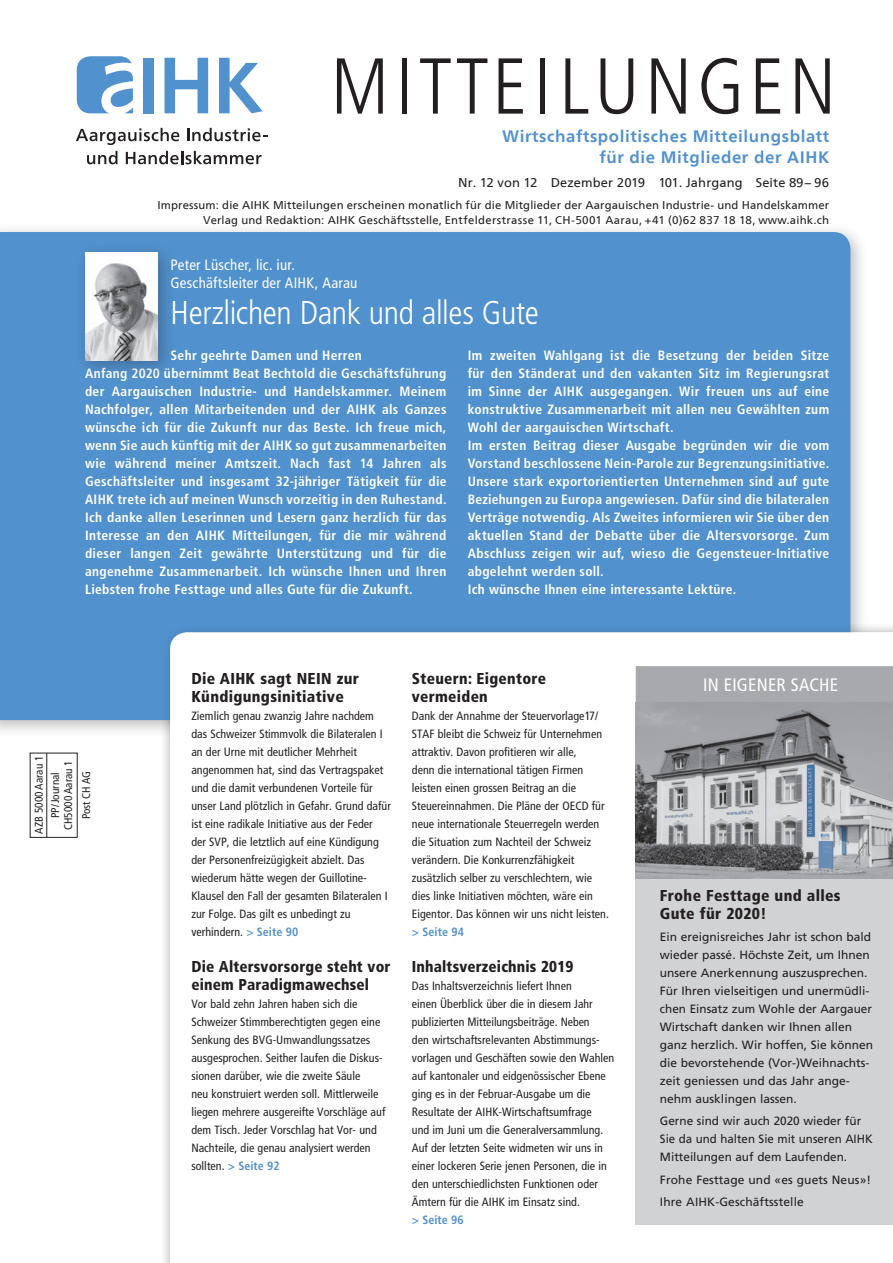
<style>
.page{position:relative;width:893px;height:1263px;background:#fff}
.page>*{position:absolute;margin:0;border:0;box-sizing:border-box;transform-origin:0 0}
.t1{font:300 condensed 79.05px "Frutiger LT";letter-spacing:.07em;color:#231f20}
.t2{font:300 condensed 33px "Frutiger";letter-spacing:-.01em;color:#fff}
.t3{font:condensed 18px "Frutiger";letter-spacing:.015em;color:#fff}
.t4{font:700 16.5px/21px "Frutiger Neue LT Com";letter-spacing:.035em;color:#5191cd;text-align:right}
.t5{font:900 condensed 15.75px/18px "Frutiger";letter-spacing:.02em;color:#231f20}
.t6{font:condensed 15px/18px "Frutiger";letter-spacing:.015em;color:#fff}
.t7{font:700 condensed 13.5px/18px "Frutiger";letter-spacing:.025em;color:#fff}
.t8{font:12.75px "Frutiger Neue LT Com";letter-spacing:.015em;color:#231f20}
.t9{font:condensed 12px/18px "Frutiger";color:#231f20}
.t10{font:12px/18px "Frutiger";color:#231f20}
.t11{font:700 condensed 12px "Frutiger";color:#5191cd}
.t12{font:11.25px/15px "Frutiger Neue LT Com";letter-spacing:.015em;color:#231f20;text-align:right}
.t13{font:condensed 11.25px/16.4px "Frutiger";color:#231f20;text-align:center}
.s1{font-weight:700;color:#5191cd}
</style>
<div class="page">
<div style="left:0;top:222px;width:869px;height:516px;background:#231f20;opacity:.3"></div>
<div style="left:0;top:232px;width:850px;height:488px;background:#5191cd"></div>
<div style="left:160px;top:622px;width:733px;height:641px;background:#231f20;opacity:.3"></div>
<svg style="left:170px;top:632px;width:723px;height:631px"></svg>
<svg style="left:76px;top:128px;width:103px;height:17px"></svg>
<svg style="left:187px;top:128px;width:80px;height:13px"></svg>
<svg style="left:87px;top:151px;width:31px;height:13px"></svg>
<svg style="left:126px;top:151px;width:136px;height:13px"></svg>
<div style="left:143px;top:58px;width:11px;height:55px;background:#5191cd"></div>
<svg style="left:164px;top:58px;width:44px;height:55px"></svg>
<svg style="left:219px;top:58px;width:44px;height:55px"></svg>
<svg style="left:77px;top:56px;width:56px;height:57px"></svg>
<div style="left:30px;top:753px;width:48px;height:85px;border:1px solid #231f20"></div>
<hr style="left:46px;top:753px;width:1px;height:84px;background:#231f20">
<div style="left:636px;top:864px;width:257px;height:360px;background:#d1d2d4"></div>
<div style="left:75px;top:242px;width:101px;height:137px;background:#231f20;opacity:.3"></div>
<img style="left:85px;top:254px;width:73px;height:106px">
<div style="left:636px;top:666px;width:257px;height:36px;background:#a8a9ad"></div>
<img style="left:636px;top:702px;width:257px;height:176px">
<h1 class="t1" style="left:331px;top:41px;width:507px">MITTEILUNGEN</h1>
<h3 class="t4" style="left:502px;top:126px;width:329px">Wirtschaftspolitisches Mitteilungsblatt für die Mitglieder der AIHK</h3>
<p class="t8" style="left:458px;top:174px;width:372px">Nr. 12 von 12 Dezember 2019 101. Jahrgang Seite 89– 96</p>
<p class="t12" style="left:157px;top:198px;width:673px">Impressum: die AIHK Mitteilungen erscheinen monatlich für die Mitglieder der Aargauischen Industrie- und Handelskammer<br>Verlag und Redaktion: AIHK Geschäftsstelle, Entfelderstrasse 11, CH-5001 Aarau, +41 (0)62 837 18 18, www.aihk.ch</p>
<p class="t6" style="left:171px;top:256px;width:188px">Peter Lüscher, lic. iur.<br>Geschäftsleiter der AIHK, Aarau</p>
<h2 class="t2" style="left:171px;top:294px;width:370px">Herzlichen Dank und alles Gute</h2>
<p class="t7" style="left:85px;top:346px;width:363px;text-indent:85px">Sehr geehrte Damen und Herren<br>Anfang 2020 übernimmt Beat Bechtold die Geschäftsführung der Aargauischen Industrie- und Handelskammer. Meinem Nachfolger, allen Mitarbeitenden und der AIHK als Ganzes wünsche ich für die Zukunft nur das Beste. Ich freue mich, wenn Sie auch künftig mit der AIHK so gut zusammenarbeiten wie während meiner Amtszeit. Nach fast 14 Jahren als Geschäftsleiter und insgesamt 32-jähriger Tätigkeit für die AIHK trete ich auf meinen Wunsch vorzeitig in den Ruhestand.<br>Ich danke allen Leserinnen und Lesern ganz herzlich für das Interesse an den AIHK Mitteilungen, für die mir während dieser langen Zeit gewährte Unterstützung und für die angenehme Zusammenarbeit. Ich wünsche Ihnen und Ihren Liebsten frohe Festtage und alles Gute für die Zukunft.</p>
<p class="t7" style="left:468px;top:346px;width:363px">Im zweiten Wahlgang ist die Besetzung der beiden Sitze für den Ständerat und den vakanten Sitz im Regierungsrat im Sinne der AIHK ausgegangen. Wir freuen uns auf eine konstruktive Zusammenarbeit mit allen neu Gewählten zum Wohl der aargauischen Wirtschaft.<br>Im ersten Beitrag dieser Ausgabe begründen wir die vom Vorstand beschlossene Nein-Parole zur Begrenzungsinitiative.<br>Unsere stark exportorientierten Unternehmen sind auf gute Beziehungen zu Europa angewiesen. Dafür sind die bilateralen Verträge notwendig. Als Zweites informieren wir Sie über den aktuellen Stand der Debatte über die Altersvorsorge. Zum Abschluss zeigen wir auf, wieso die Gegensteuer-Initiative abgelehnt werden soll.<br>Ich wünsche Ihnen eine interessante Lektüre.</p>
<p class="t13" style="left:31px;top:833px;width:79px;rotate:-90deg">AZB 5000 Aarau 1<br>PP/Journal</p>
<p class="t13" style="left:59px;top:830px;width:71px;line-height:18px;rotate:-90deg">CH5000 Aarau 1<br>Post CH AG</p>
<h3 class="t5" style="left:191px;top:669px;width:169px">Die AIHK sagt NEIN zur<br>Kündigungsinitiative</h3>
<p class="t9" style="left:191px;top:707px;width:201px">Ziemlich genau zwanzig Jahre nachdem das Schweizer Stimmvolk die Bilateralen I an der Urne mit deutlicher Mehrheit angenommen hat, sind das Vertragspaket und die damit verbundenen Vorteile für unser Land plötzlich in Gefahr. Grund dafür ist eine radikale Initiative aus der Feder<br>der SVP, die letztlich auf eine Kündigung der Personenfreizügigkeit abzielt. Das wiederum hätte wegen der Guillotine-Klausel den Fall der gesamten Bilateralen I zur Folge. Das gilt es unbedingt zu verhindern. <span class="s1">&gt; Seite 90</span></p>
<h3 class="t5" style="left:191px;top:957px;width:201px">Die Altersvorsorge steht vor einem Paradigmawechsel</h3>
<p class="t9" style="left:191px;top:995px;width:196px">Vor bald zehn Jahren haben sich die Schweizer Stimmberechtigten gegen eine Senkung des BVG-Umwandlungssatzes ausgesprochen. Seither laufen die Diskus&shy;sionen darüber, wie die zweite Säule<br>neu konstruiert werden soll. Mittlerweile liegen mehrere ausgereifte Vorschläge auf dem Tisch. Jeder Vorschlag hat Vor- und Nachteile, die genau analysiert werden sollten. <span class="s1">&gt; Seite 92</span></p>
<h3 class="t5" style="left:412px;top:669px;width:136px">Steuern: Eigentore vermeiden</h3>
<p class="t9" style="left:412px;top:707px;width:199px">Dank der Annahme der Steuervorlage17/ STAF bleibt die Schweiz für Unternehmen attraktiv. Davon profitieren wir alle,<br>denn die international tätigen Firmen leisten einen grossen Beitrag an die Steuereinnahmen. Die Pläne der OECD für neue internationale Steuerregeln werden die Situation zum Nachteil der Schweiz verändern. Die Konkurrenzfähigkeit zusätzlich selber zu verschlechtern, wie dies linke Initiativen möchten, wäre ein Eigentor. Das können wir uns nicht leisten.</p>
<p class="t11" style="left:412px;top:925px;width:54px">&gt; Seite 94</p>
<h3 class="t5" style="left:412px;top:957px;width:163px">Inhaltsverzeichnis 2019</h3>
<p class="t9" style="left:412px;top:977px;width:204px">Das Inhaltsverzeichnis liefert Ihnen<br>einen Überblick über die in diesem Jahr publizierten Mitteilungsbeiträge. Neben<br>den wirtschaftsrelevanten Abstimmungs&shy;vorlagen und Geschäften sowie den Wahlen auf kantonaler und eidgenössischer Ebene ging es in der Februar-Ausgabe um die Resultate der AIHK-Wirtschaftsumfrage<br>und im Juni um die Generalversammlung.<br>Auf der letzten Seite widmeten wir uns in einer lockeren Serie jenen Personen, die in den unterschiedlichsten Funktionen oder Ämtern für die AIHK im Einsatz sind.</p>
<p class="t11" style="left:412px;top:1213px;width:53px">&gt; Seite 96</p>
<h3 class="t3" style="left:703px;top:674px;width:136px">IN EIGENER SACHE</h3>
<h3 class="t5" style="left:660px;top:886px;width:182px">Frohe Festtage und alles<br>Gute für 2020!</h3>
<p class="t10" style="left:660px;top:928px;width:215px">Ein ereignisreiches Jahr ist schon bald wieder passé. Höchste Zeit, um Ihnen unsere Anerkennung auszusprechen.<br>Für Ihren vielseitigen und unermüdli&shy;chen Einsatz zum Wohle der Aargauer Wirtschaft danken wir Ihnen allen ganz herzlich. Wir hoffen, Sie können die bevorstehende (Vor-)Weihnachts&shy;zeit geniessen und das Jahr ange&shy;nehm ausklingen lassen.</p>
<p class="t10" style="left:660px;top:1112px;width:214px">Gerne sind wir auch 2020 wieder für<br>Sie da und halten Sie mit unseren AIHK<br>Mitteilungen auf dem Laufenden.</p>
<p class="t10" style="left:660px;top:1168px;width:213px;line-height:22.2px">Frohe Festtage und «es guets Neus»!<br>Ihre AIHK-Geschäftsstelle</p>
</div>
